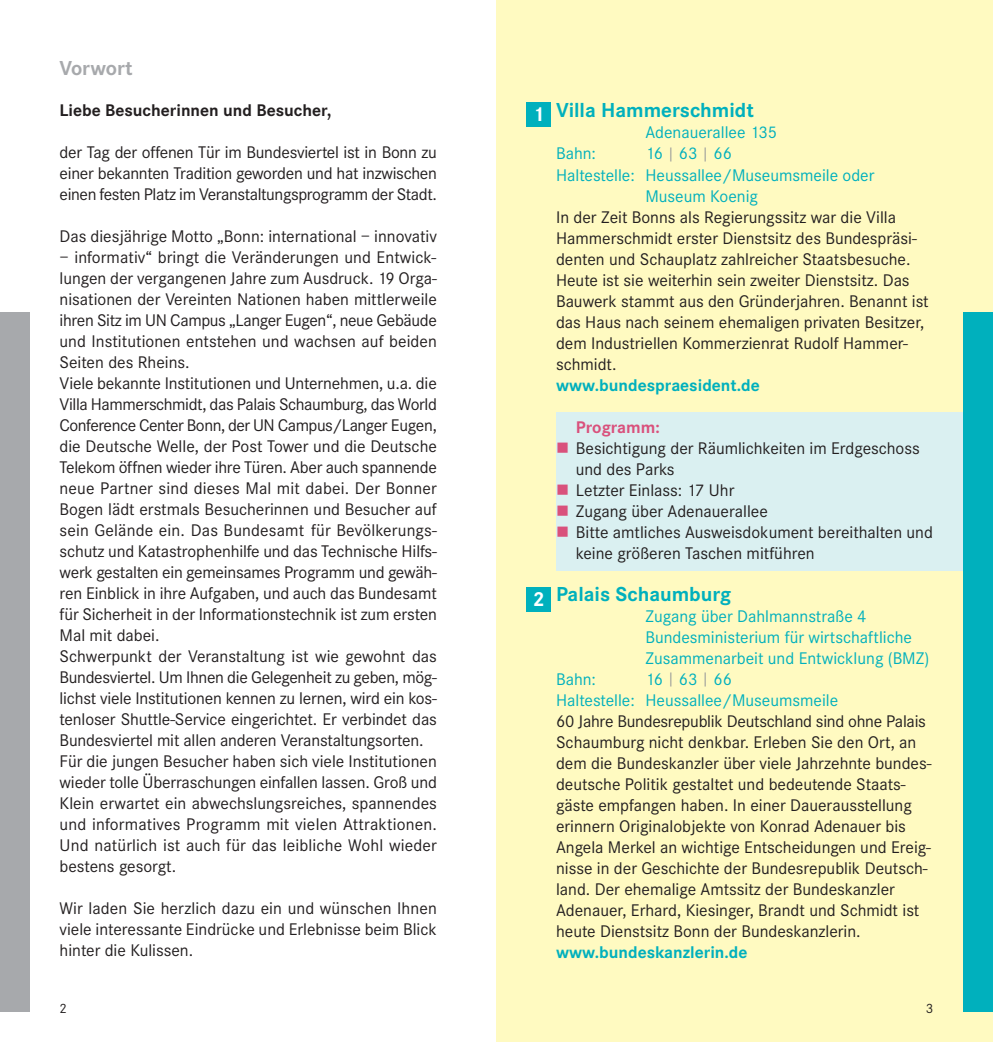
<style>
.page{position:relative;width:993px;height:1042px;background:#fff}
.page>*{position:absolute;margin:0;border:0;box-sizing:border-box;transform-origin:0 0}
.t1{font:700 21px "Corporate S";color:#00b0bd}
.t2{font:700 21px "Corporate S";color:#a7a9ac}
.t3{font:700 21px "Corporate S";color:#fff}
.t4{font:17.5px/21px "Corporate S";color:#231f20}
.t5{font:17.5px/21px "Corporate S";color:#00b0bd}
.t6{font:700 17.5px "Corporate S";color:#00b0bd}
.t7{font:700 17.5px "Corporate S";color:#231f20}
.t8{font:700 17.5px "Corporate S";color:#d9517c}
.t9{font:14px "Corporate S";color:#231f20}
.s1{font-size:14px;color:#939598}
.s2{color:#d9517c}
</style>
<div class="page">
<div style="left:496px;top:0;width:496px;height:1042px;background:#fffac1"></div>
<div style="left:556px;top:412px;width:406px;height:158px;background:#daf0f1"></div>
<div style="left:0;top:313px;width:30px;height:699px;background:#a7a9ac"></div>
<div style="left:962px;top:313px;width:30px;height:699px;background:#00b0bd"></div>
<div style="left:526px;top:587px;width:25px;height:25px;background:#00b0bd"></div>
<div style="left:526px;top:102px;width:25px;height:25px;background:#00b0bd"></div>
<p class="t2" style="left:60px;top:61px;width:74px">Vorwort</p>
<p class="t7" style="left:60px;top:104px;width:273px">Liebe Besucherinnen und Besucher,</p>
<p class="t4" style="left:60px;top:143px;width:379px;text-align:justify">der Tag der offenen Tür im Bundesviertel ist in Bonn zu einer bekannten Tradition geworden und hat inzwischen einen festen Platz im Veranstaltungsprogramm der Stadt.</p>
<p class="t4" style="left:60px;top:227px;width:378px">Das diesjährige Motto „Bonn: international – innovativ</p>
<p class="t4" style="left:60px;top:248px;width:379px">– informativ“ bringt die Veränderungen und Entwick&shy;lungen der vergangenen Jahre zum Ausdruck. 19 Orga&shy;nisationen der Vereinten Nationen haben mittlerweile ihren Sitz im UN Campus „Langer Eugen“, neue Gebäude und Institutionen entstehen und wachsen auf beiden Seiten des Rheins.<br>Viele bekannte Institutionen und Unternehmen, u.a. die Villa Hammerschmidt, das Palais Schaumburg, das World Conference Center Bonn, der UN Campus/Langer Eugen, die Deutsche Welle, der Post Tower und die Deutsche Telekom öffnen wieder ihre Türen. Aber auch spannende neue Partner sind dieses Mal mit dabei. Der Bonner Bogen lädt erstmals Besucherinnen und Besucher auf sein Gelände ein. Das Bundesamt für Bevölkerungs&shy;schutz und Katastrophenhilfe und das Technische Hilfs&shy;werk gestalten ein gemeinsames Programm und gewäh&shy;ren Einblick in ihre Aufgaben, und auch das Bundesamt für Sicherheit in der Informationstechnik ist zum ersten Mal mit dabei.<br>Schwerpunkt der Veranstaltung ist wie gewohnt das Bundesviertel. Um Ihnen die Gelegenheit zu geben, mög&shy;lichst viele Institutionen kennen zu lernen, wird ein kos&shy;tenloser Shuttle-Service eingerichtet. Er verbindet das Bundesviertel mit allen anderen Veranstaltungsorten.<br>Für die jungen Besucher haben sich viele Institutionen wieder tolle Überraschungen einfallen lassen. Groß und Klein erwartet ein abwechslungsreiches, spannendes und informatives Programm mit vielen Attraktionen.<br>Und natürlich ist auch für das leibliche Wohl wieder bestens gesorgt.</p>
<p class="t4" style="left:60px;top:899px;width:378px;text-align:justify">Wir laden Sie herzlich dazu ein und wünschen Ihnen viele interessante Eindrücke und Erlebnisse beim Blick hinter die Kulissen.</p>
<p class="t3" style="left:532px;top:107px;width:13px">1</p>
<p class="t3" style="left:532px;top:592px;width:13px">2</p>
<p class="t1" style="left:556px;top:103px;width:199px">Villa Hammerschmidt</p>
<p class="t5" style="left:645px;top:124px;width:133px">Adenauerallee 135</p>
<p class="t5" style="left:556px;top:145px;width:41px">Bahn:</p>
<p class="t5" style="left:645px;top:145px;width:88px">16 <span class="s1">|</span> 63 <span class="s1">|</span> 66</p>
<p class="t5" style="left:556px;top:166px;width:320px">Haltestelle: Heussallee/Museumsmeile oder</p>
<p class="t5" style="left:645px;top:187px;width:114px">Museum Koenig</p>
<p class="t4" style="left:556px;top:208px;width:374px">In der Zeit Bonns als Regierungssitz war die Villa Hammerschmidt erster Dienstsitz des Bundespräsi&shy;denten und Schauplatz zahlreicher Staatsbesuche.<br>Heute ist sie weiterhin sein zweiter Dienstsitz. Das Bauwerk stammt aus den Gründerjahren. Benannt ist das Haus nach seinem ehemaligen privaten Besitzer, dem Industriellen Kommerzienrat Rudolf Hammer&shy;schmidt.</p>
<p class="t6" style="left:556px;top:379px;width:205px">www.bundespraesident.de</p>
<p class="t8" style="left:575px;top:421px;width:85px">Programm:</p>
<p class="t4" style="left:575px;top:439px;width:345px;text-indent:-20px"><span class="s2">■</span> Besichtigung der Räumlichkeiten im Erdgeschoss und des Parks</p>
<p class="t4" style="left:556px;top:481px;width:180px"><span class="s2">■</span> Letzter Einlass: 17 Uhr</p>
<p class="t4" style="left:556px;top:502px;width:213px"><span class="s2">■</span> Zugang über Adenauerallee</p>
<p class="t4" style="left:575px;top:523px;width:358px;text-indent:-20px"><span class="s2">■</span> Bitte amtliches Ausweisdokument bereithalten und keine größeren Taschen mitführen</p>
<p class="t1" style="left:556px;top:586px;width:177px">Palais Schaumburg</p>
<p class="t5" style="left:645px;top:607px;width:285px">Zugang über Dahlmannstraße 4<br>Bundesministerium für wirtschaftliche<br>Zusammenarbeit und Entwicklung (BMZ)</p>
<p class="t5" style="left:556px;top:670px;width:41px">Bahn:</p>
<p class="t5" style="left:556px;top:670px;width:283px;text-indent:89px">16 <span class="s1">|</span> 63 <span class="s1">|</span> 66<br>Haltestelle: Heussallee/Museumsmeile</p>
<p class="t4" style="left:556px;top:712px;width:377px">60 Jahre Bundesrepublik Deutschland sind ohne Palais Schaumburg nicht denkbar. Erleben Sie den Ort, an dem die Bundeskanzler über viele Jahrzehnte bundes&shy;deutsche Politik gestaltet und bedeutende Staats&shy;gäste empfangen haben. In einer Dauerausstellung erinnern Originalobjekte von Konrad Adenauer bis Angela Merkel an wichtige Entscheidungen und Ereig&shy;nisse in der Geschichte der Bundesrepublik Deutsch&shy;land. Der ehemalige Amtssitz der Bundeskanzler Adenauer, Erhard, Kiesinger, Brandt und Schmidt ist heute Dienstsitz Bonn der Bundeskanzlerin.</p>
<p class="t6" style="left:556px;top:946px;width:193px">www.bundeskanzlerin.de</p>
<p class="t9" style="left:60px;top:1003px;width:9px">2</p>
<p class="t9" style="left:925px;top:1003px;width:9px">3</p>
</div>
